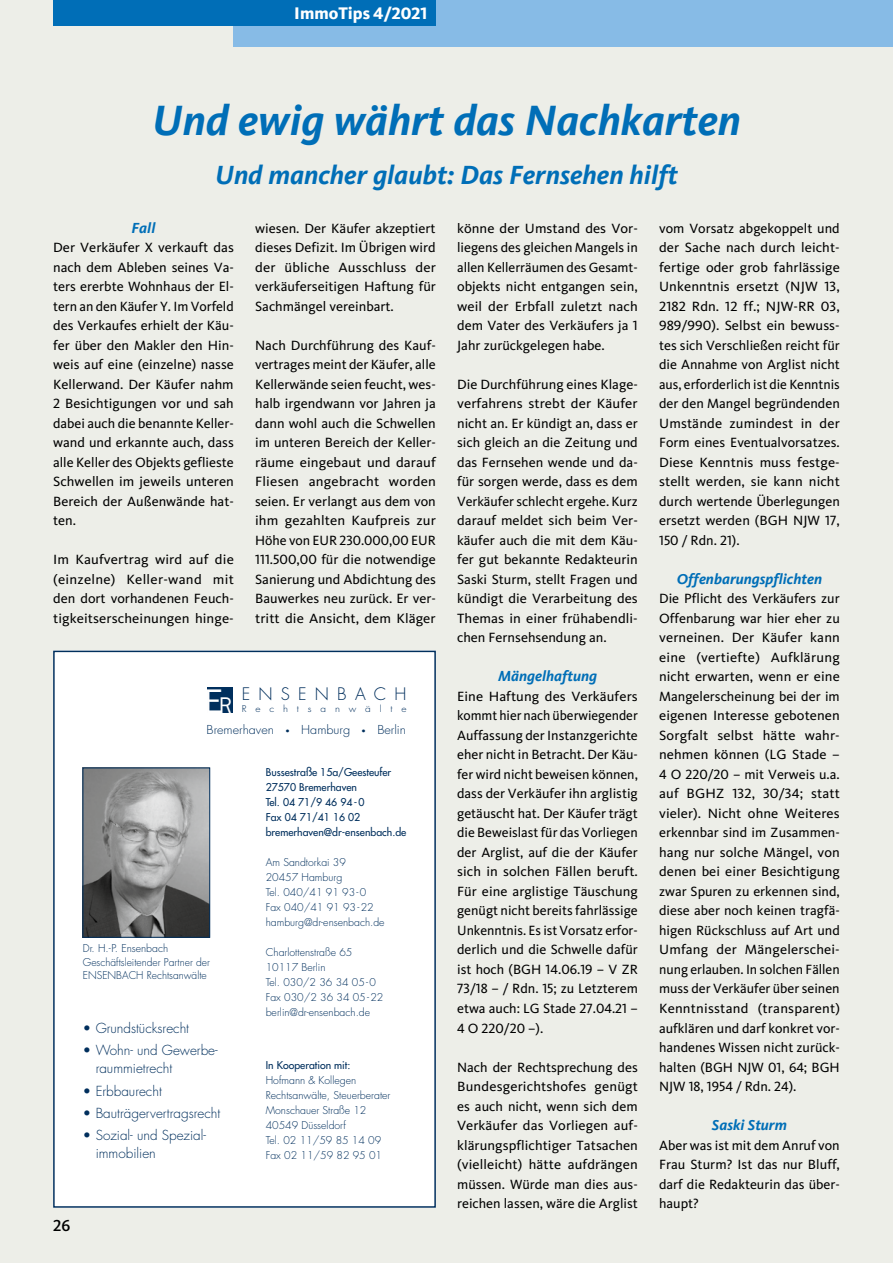
<style>
.page{position:relative;width:893px;height:1263px;background:#edeee8}
.page>*{position:absolute;margin:0;border:0;box-sizing:border-box;transform-origin:0 0}
.t1{font:italic 700 43.5px "Kievit";color:#006eb7}
.t2{font:34.35px "Franklin Gothic";color:#fff}
.t3{font:italic 700 27px "Kievit";color:#006eb7}
.t4{font:800 17.25px "Kievit";color:#fff}
.t5{font:300 16.8px "Futura";letter-spacing:.49em;color:#002f5d}
.t6{font:16.5px "Kievit Medium SC";color:#000}
.t7{font:italic 700 15px "Kievit";color:#006eb7}
.t8{font:13.8px/19.5px "Kievit Book Ziff";color:#000;text-align:justify}
.t9{font:13.8px/19.5px "Kievit Book Ziff";color:#000;text-align:justify;scale:1.04 1}
.t10{font:13.8px/19.5px "Kievit Book Ziff";color:#000;text-align:justify;scale:1.05 1}
.t11{font:300 13.5px/18px "Futura";color:#002f5d}
.t12{font:300 12px "Futura";color:#002f5d;scale:1.05 1}
.t13{font:300 10.5px/15px "Futura";color:#002f5d}
.t14{font:10.5px/15px "Futura";color:#002f5d}
.t15{font:300 9px "Futura";letter-spacing:.88em;color:#002f5d;scale:1.11 1}
.s1{font-family:"Kievit Extrabold SC";font-weight:400}
.s2{font-size:22.8px}
.s3{font-weight:700}
</style>
<div class="page">
<div style="left:234px;top:0;width:659px;height:47px;background:#87bbe6"></div>
<div style="left:53px;top:0;width:383px;height:26px;background:#006eb7"></div>
<div style="left:54px;top:651px;width:381px;height:556px;background:#fff"></div>
<div style="left:53px;top:651px;width:383px;height:557px;border:2px solid #002f5d"></div>
<img style="left:85px;top:769px;width:123px;height:167px">
<div style="left:83px;top:767px;width:127px;height:171px;border:1px solid #002f5d"></div>
<div style="left:207px;top:687px;width:25px;height:25px;background:#002f5d"></div>
<p class="t4" style="left:294px;top:3px;width:135px">ImmoTips <span class="s1">4/2021</span></p>
<h1 class="t1" style="left:152px;top:95px;width:590px">Und ewig währt das Nachkarten</h1>
<h3 class="t3" style="left:215px;top:159px;width:464px">Und mancher glaubt: Das Fernsehen hilft</h3>
<p class="t7" style="left:132px;top:219px;width:25px">Fall</p>
<p class="t8" style="left:53px;top:238px;width:182px">Der Verkäufer X verkauft das nach dem Ableben seines Va&shy;ters ererbte Wohnhaus der El&shy;tern an den Käufer Y. Im Vorfeld des Verkaufes erhielt der Käu&shy;fer über den Makler den Hin&shy;weis auf eine (einzelne) nasse Kellerwand. Der Käufer nahm 2 Besichtigungen vor und sah dabei auch die benannte Keller&shy;wand und erkannte auch, dass alle Keller des Objekts geflieste Schwellen im jeweils unteren Bereich der Außenwände hat&shy;ten.</p>
<p class="t10" style="left:53px;top:550px;width:174px">Im Kaufvertrag wird auf die (einzelne) Keller-wand mit den dort vorhandenen Feuch&shy;tigkeitserscheinungen hinge-</p>
<p class="t8" style="left:255px;top:219px;width:182px">wiesen. Der Käufer akzeptiert dieses Defizit. Im Übrigen wird der übliche Ausschluss der verkäuferseitigen Haftung für Sachmängel vereinbart.</p>
<p class="t8" style="left:255px;top:336px;width:182px">Nach Durchführung des Kauf&shy;vertrages meint der Käufer, alle Kellerwände seien feucht, wes&shy;halb irgendwann vor Jahren ja dann wohl auch die Schwellen im unteren Bereich der Keller&shy;räume eingebaut und darauf Fliesen angebracht worden seien. Er verlangt aus dem von ihm gezahlten Kaufpreis zur Höhe von EUR 230.000,00 EUR 111.500,00 für die notwendige Sanierung und Abdichtung des Bauwerkes neu zurück. Er ver&shy;tritt die Ansicht, dem Kläger</p>
<p class="t9" style="left:457px;top:219px;width:175px">könne der Umstand des Vor&shy;liegens des gleichen Mangels in allen Kellerräumen des Gesamt&shy;objekts nicht entgangen sein, weil der Erbfall zuletzt nach dem Vater des Verkäufers ja 1<br>Jahr zurückgelegen habe.</p>
<p class="t8" style="left:457px;top:375px;width:182px">Die Durchführung eines Klage&shy;verfahrens strebt der Käufer nicht an. Er kündigt an, dass er sich gleich an die Zeitung und das Fernsehen wende und da&shy;für sorgen werde, dass es dem Verkäufer schlecht ergehe. Kurz darauf meldet sich beim Ver&shy;käufer auch die mit dem Käu&shy;fer gut bekannte Redakteurin Saski Sturm, stellt Fragen und kündigt die Verarbeitung des Themas in einer frühabendli&shy;chen Fernsehsendung an.</p>
<p class="t7" style="left:498px;top:667px;width:100px">Mängelhaftung</p>
<p class="t9" style="left:457px;top:687px;width:175px">Eine Haftung des Verkäufers kommt hier nach überwiegender Auffassung der Instanzgerichte eher nicht in Betracht. Der Käu&shy;fer wird nicht beweisen können, dass der Verkäufer ihn arglistig getäuscht hat. Der Käufer trägt die Beweislast für das Vorliegen der Arglist, auf die der Käufer sich in solchen Fällen beruft.<br>Für eine arglistige Täuschung genügt nicht bereits fahrlässige Unkenntnis. Es ist Vorsatz erfor&shy;derlich und die Schwelle dafür ist hoch (BGH 14.06.19 – V ZR 73/18 – / Rdn. 15; zu Letzterem etwa auch: LG Stade 27.04.21 – 4 O 220/20 –).</p>
<p class="t8" style="left:457px;top:1057px;width:182px">Nach der Rechtsprechung des Bundesgerichtshofes genügt es auch nicht, wenn sich dem Verkäufer das Vorliegen auf&shy;klärungspflichtiger Tatsachen (vielleicht) hätte aufdrängen müssen. Würde man dies aus&shy;reichen lassen, wäre die Arglist</p>
<p class="t8" style="left:659px;top:219px;width:182px">vom Vorsatz abgekoppelt und der Sache nach durch leicht&shy;fertige oder grob fahrlässige Unkenntnis ersetzt (NJW 13, 2182 Rdn. 12 ff.; NJW-RR 03, 989/990). Selbst ein bewuss&shy;tes sich Verschließen reicht für die Annahme von Arglist nicht aus, erforderlich ist die Kenntnis der den Mangel begründenden Umstände zumindest in der Form eines Eventualvorsatzes.<br>Diese Kenntnis muss festge&shy;stellt werden, sie kann nicht durch wertende Überlegungen ersetzt werden (BGH NJW 17, 150 / Rdn. 21).</p>
<p class="t7" style="left:677px;top:570px;width:147px">Offenbarungspflichten</p>
<p class="t8" style="left:659px;top:589px;width:182px">Die Pflicht des Verkäufers zur Offenbarung war hier eher zu verneinen. Der Käufer kann eine (vertiefte) Aufklärung nicht erwarten, wenn er eine Mangelerscheinung bei der im eigenen Interesse gebotenen Sorgfalt selbst hätte wahr&shy;nehmen können (LG Stade – 4 O 220/20 – mit Verweis u.a. auf BGHZ 132, 30/34; statt vieler). Nicht ohne Weiteres erkennbar sind im Zusammen&shy;hang nur solche Mängel, von denen bei einer Besichtigung zwar Spuren zu erkennen sind, diese aber noch keinen tragfä&shy;higen Rückschluss auf Art und Umfang der Mängelerschei&shy;nung erlauben. In solchen Fällen muss der Verkäufer über seinen Kenntnisstand (transparent) aufklären und darf konkret vor&shy;handenes Wissen nicht zurück&shy;halten (BGH NJW 01, 64; BGH NJW 18, 1954 / Rdn. 24).</p>
<p class="t7" style="left:712px;top:1116px;width:76px">Saski Sturm</p>
<p class="t8" style="left:659px;top:1135px;width:182px">Aber was ist mit dem Anruf von Frau Sturm? Ist das nur Bluff, darf die Redakteurin das über&shy;haupt?</p>
<p class="t5" style="left:242px;top:683px;width:166px">ENSENBACH</p>
<h2 class="t2" style="left:204px;top:681px;width:30px">E<span class="s2">R</span></h2>
<p class="t15" style="left:242px;top:703px;width:150px">Rechtsanwälte</p>
<p class="t12" style="left:207px;top:722px;width:191px">Bremerhaven <span class="s3">·</span> Hamburg <span class="s3">·</span> Berlin</p>
<p class="t14" style="left:266px;top:764px;width:142px">Bussestraße 15a/Geesteufer<br>27570 Bremerhaven<br>Tel. 04 71/9 46 94-0<br>Fax 04 71/41 16 02 bremerhaven@dr-ensenbach.de</p>
<p class="t13" style="left:266px;top:855px;width:120px">Am Sandtorkai 39<br>20457 Hamburg<br>Tel. 040/41 91 93-0<br>Fax 040/41 91 93-22 hamburg@dr-ensenbach.de</p>
<p class="t13" style="left:266px;top:945px;width:119px">Charlottenstraße 65<br>10117 Berlin<br>Tel. 030/2 36 34 05-0<br>Fax 030/2 36 34 05-22 berlin@dr-ensenbach.de</p>
<p class="t13" style="left:83px;top:942px;width:129px;line-height:13.5px">Dr. H.-P. Ensenbach<br>Geschäftsleitender Partner der<br>ENSENBACH Rechtsanwälte</p>
<p class="t11" style="left:83px;top:1019px;width:108px">• Grundstücksrecht</p>
<p class="t11" style="left:96px;top:1041px;width:124px;text-indent:-13px">• Wohn- und Gewerbe&shy;raummietrecht</p>
<p class="t11" style="left:83px;top:1082px;width:80px">• Erbbaurecht</p>
<p class="t11" style="left:83px;top:1104px;width:139px">• Bauträgervertragsrecht</p>
<p class="t11" style="left:96px;top:1126px;width:112px;text-indent:-13px">• Sozial- und Spezial&shy;immobilien</p>
<p class="t14" style="left:266px;top:1057px;width:86px">In Kooperation mit:</p>
<p class="t13" style="left:266px;top:1072px;width:126px">Hofmann &amp; Kollegen<br>Rechtsanwälte, Steuerberater<br>Monschauer Straße 12<br>40549 Düsseldorf<br>Tel. 02 11/59 85 14 09<br>Fax 02 11/59 82 95 01</p>
<p class="t6" style="left:53px;top:1216px;width:19px">26</p>
</div>
